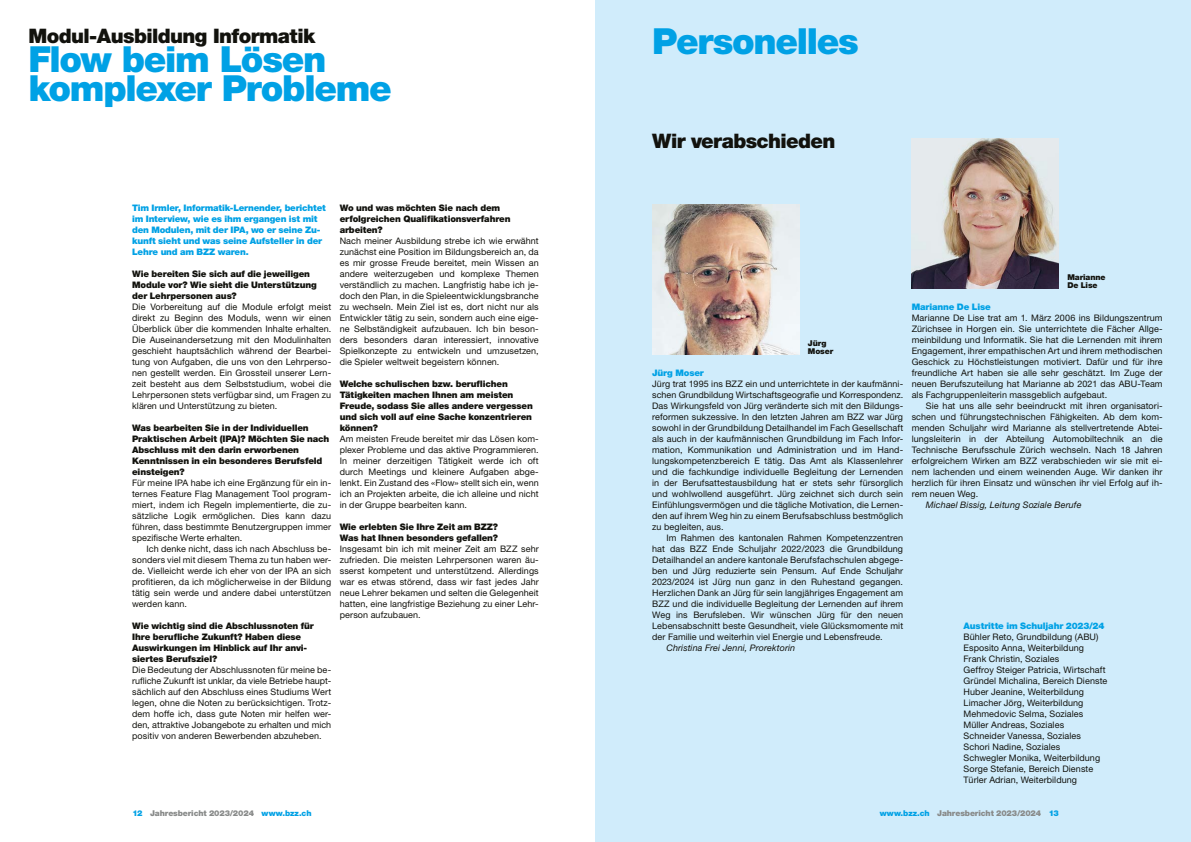
<style>
.page{position:relative;width:1191px;height:842px;background:#fff}
.page>*{position:absolute;margin:0;border:0;box-sizing:border-box;transform-origin:0 0}
.t1{font:900 36px/29px "Helvetica Neue LT Std";letter-spacing:-.035em;color:#00a1e5}
.t2{font:900 20px "Helvetica Neue LT Std";letter-spacing:-.03em;color:#12120d}
.t3{font:9px/11px "Helvetica Neue LT Std";letter-spacing:.01em;color:#12120d;text-align:justify}
.t4{font:900 9px/11px "Helvetica Neue LT Std";letter-spacing:-.015em;color:#12120d}
.t5{font:900 9px/11px "Helvetica Neue LT Std";letter-spacing:-.02em;color:#00a1e5}
.t6{font:italic 9px "Helvetica Neue LT Std";letter-spacing:.015em;color:#12120d}
.t7{font:900 8px "Helvetica Neue LT Std";letter-spacing:-.01em;color:#888a89}
.t8{font:900 8px/8px "Helvetica Neue LT Std";letter-spacing:-.01em;color:#12120d}
.s1{color:#00a1e5}
</style>
<div class="page">
<div style="left:595px;top:0;width:596px;height:842px;background:#d0ecfb"></div>
<img style="left:652px;top:205px;width:147px;height:149px">
<img style="left:911px;top:139px;width:147px;height:149px">
<h2 class="t2" style="left:28px;top:24px;width:288px">Modul-Ausbildung Informatik</h2>
<h1 class="t1" style="left:28px;top:44px;width:365px">Flow beim Lösen komplexer Probleme</h1>
<p class="t5" style="left:132px;top:202px;width:195px">Tim Irmler, Informatik-Lernender, berichtet im Interview, wie es ihm ergangen ist mit den Modulen, mit der IPA, wo er seine Zu&shy;kunft sieht und was seine Aufsteller in der Lehre und am BZZ waren.</p>
<p class="t4" style="left:132px;top:268px;width:186px">Wie bereiten Sie sich auf die jeweiligen<br>Module vor? Wie sieht die Unterstützung der Lehrpersonen aus?</p>
<p class="t3" style="left:132px;top:301px;width:201px">Die Vorbereitung auf die Module erfolgt meist direkt zu Beginn des Moduls, wenn wir einen Überblick über die kommenden Inhalte erhalten.<br>Die Auseinandersetzung mit den Modulinhalten geschieht hauptsächlich während der Bearbei&shy;tung von Aufgaben, die uns von den Lehrperso&shy;nen gestellt werden. Ein Grossteil unserer Lern&shy;zeit besteht aus dem Selbststudium, wobei die Lehrpersonen stets verfügbar sind, um Fragen zu klären und Unterstützung zu bieten.</p>
<p class="t4" style="left:132px;top:422px;width:199px">Was bearbeiten Sie in der Individuellen Praktischen Arbeit (IPA)? Möchten Sie nach Abschluss mit den darin erworbenen Kenntnissen in ein besonderes Berufsfeld einsteigen?</p>
<p class="t3" style="left:132px;top:477px;width:201px">Für meine IPA habe ich eine Ergänzung für ein in&shy;ternes Feature Flag Management Tool program&shy;miert, indem ich Regeln implementierte, die zu&shy;sätzliche Logik ermöglichen. Dies kann dazu führen, dass bestimmte Benutzergruppen immer spezifische Werte erhalten.</p>
<p class="t3" style="left:132px;top:543px;width:201px;text-indent:14px">Ich denke nicht, dass ich nach Abschluss be&shy;sonders viel mit diesem Thema zu tun haben wer&shy;de. Vielleicht werde ich eher von der IPA an sich profitieren, da ich möglicherweise in der Bildung tätig sein werde und andere dabei unterstützen werden kann.</p>
<p class="t4" style="left:132px;top:620px;width:183px">Wie wichtig sind die Abschlussnoten für Ihre berufliche Zukunft? Haben diese Auswirkungen im Hinblick auf Ihr anvi&shy;siertes Berufsziel?</p>
<p class="t3" style="left:132px;top:664px;width:201px">Die Bedeutung der Abschlussnoten für meine be&shy;rufliche Zukunft ist unklar, da viele Betriebe haupt&shy;sächlich auf den Abschluss eines Studiums Wert legen, ohne die Noten zu berücksichtigen. Trotz&shy;dem hoffe ich, dass gute Noten mir helfen wer&shy;den, attraktive Jobangebote zu erhalten und mich positiv von anderen Bewerbenden abzuheben.</p>
<p class="t4" style="left:340px;top:202px;width:172px">Wo und was möchten Sie nach dem erfolgreichen Qualifikationsverfahren arbeiten?</p>
<p class="t3" style="left:340px;top:235px;width:201px">Nach meiner Ausbildung strebe ich wie erwähnt zunächst eine Position im Bildungsbereich an, da es mir grosse Freude bereitet, mein Wissen an andere weiterzugeben und komplexe Themen verständlich zu machen. Langfristig habe ich je&shy;doch den Plan, in die Spieleentwicklungsbranche zu wechseln. Mein Ziel ist es, dort nicht nur als Entwickler tätig zu sein, sondern auch eine eige&shy;ne Selbständigkeit aufzubauen. Ich bin beson&shy;ders besonders daran interessiert, innovative Spielkonzepte zu entwickeln und umzusetzen, die Spieler weltweit begeistern können.</p>
<p class="t4" style="left:340px;top:378px;width:195px">Welche schulischen bzw. beruflichen Tätigkeiten machen Ihnen am meisten Freude, sodass Sie alles andere vergessen und sich voll auf eine Sache konzentrieren können?</p>
<p class="t3" style="left:340px;top:433px;width:201px">Am meisten Freude bereitet mir das Lösen kom&shy;plexer Probleme und das aktive Programmieren.<br>In meiner derzeitigen Tätigkeit werde ich oft durch Meetings und kleinere Aufgaben abge&shy;lenkt. Ein Zustand des «Flow» stellt sich ein, wenn ich an Projekten arbeite, die ich alleine und nicht in der Gruppe bearbeiten kann.</p>
<p class="t4" style="left:340px;top:521px;width:160px">Wie erlebten Sie Ihre Zeit am BZZ?<br>Was hat Ihnen besonders gefallen?</p>
<p class="t3" style="left:340px;top:543px;width:200px">Insgesamt bin ich mit meiner Zeit am BZZ sehr zufrieden. Die meisten Lehrpersonen waren äu&shy;sserst kompetent und unterstützend. Allerdings war es etwas störend, dass wir fast jedes Jahr neue Lehrer bekamen und selten die Gelegenheit hatten, eine langfristige Beziehung zu einer Lehr&shy;person aufzubauen.</p>
<p class="t7" style="left:132px;top:808px;width:181px"><span class="s1">12</span> Jahresbericht 2023/2024 <span class="s1">www.bzz.ch</span></p>
<h1 class="t1" style="left:652px;top:27px;width:208px">Personelles</h1>
<h2 class="t2" style="left:652px;top:129px;width:185px">Wir verabschieden</h2>
<p class="t8" style="left:808px;top:339px;width:27px">Jürg<br>Moser</p>
<p class="t5" style="left:652px;top:367px;width:53px">Jürg Moser</p>
<p class="t3" style="left:652px;top:378px;width:252px">Jürg trat 1995 ins BZZ ein und unterrichtete in der kaufmänni&shy;schen Grundbildung Wirtschaftsgeografie und Korrespondenz.<br>Das Wirkungsfeld von Jürg veränderte sich mit den Bildungs&shy;reformen sukzessive. In den letzten Jahren am BZZ war Jürg sowohl in der Grundbildung Detailhandel im Fach Gesellschaft als auch in der kaufmännischen Grundbildung im Fach Infor&shy;mation, Kommunikation und Administration und im Hand&shy;lungskompetenzbereich E tätig. Das Amt als Klassenlehrer und die fachkundige individuelle Begleitung der Lernenden in der Berufsattestausbildung hat er stets sehr fürsorglich und wohlwollend ausgeführt. Jürg zeichnet sich durch sein Einfühlungsvermögen und die tägliche Motivation, die Lernen&shy;den auf ihrem Weg hin zu einem Berufsabschluss bestmöglich zu begleiten, aus.</p>
<p class="t3" style="left:652px;top:532px;width:252px;text-indent:14px">Im Rahmen des kantonalen Rahmen Kompetenzzentren hat das BZZ Ende Schuljahr 2022/2023 die Grundbildung Detailhandel an andere kantonale Berufsfachschulen abgege&shy;ben und Jürg reduzierte sein Pensum. Auf Ende Schuljahr 2023/2024 ist Jürg nun ganz in den Ruhestand gegangen.<br>Herzlichen Dank an Jürg für sein langjähriges Engagement am BZZ und die individuelle Begleitung der Lernenden auf ihrem Weg ins Berufsleben. Wir wünschen Jürg für den neuen Lebensabschnitt beste Gesundheit, viele Glücksmomente mit der Familie und weiterhin viel Energie und Lebensfreude.</p>
<p class="t6" style="left:666px;top:642px;width:130px">Christina Frei Jenni, Prorektorin</p>
<p class="t8" style="left:1067px;top:273px;width:40px">Marianne<br>De Lise</p>
<p class="t5" style="left:911px;top:301px;width:81px">Marianne De Lise</p>
<p class="t3" style="left:911px;top:312px;width:252px">Marianne De Lise trat am 1. März 2006 ins Bildungszentrum Zürichsee in Horgen ein. Sie unterrichtete die Fächer Allge&shy;meinbildung und Informatik. Sie hat die Lernenden mit ihrem Engagement, ihrer empathischen Art und ihrem methodischen Geschick zu Höchstleistungen motiviert. Dafür und für ihre freundliche Art haben sie alle sehr geschätzt. Im Zuge der neuen Berufszuteilung hat Marianne ab 2021 das ABU-Team als Fachgruppenleiterin massgeblich aufgebaut.</p>
<p class="t3" style="left:911px;top:400px;width:252px;text-indent:14px">Sie hat uns alle sehr beeindruckt mit ihren organisatori&shy;schen und führungstechnischen Fähigkeiten. Ab dem kom&shy;menden Schuljahr wird Marianne als stellvertretende Abtei&shy;lungsleiterin in der Abteilung Automobiltechnik an die Technische Berufsschule Zürich wechseln. Nach 18 Jahren erfolgreichem Wirken am BZZ verabschieden wir sie mit ei&shy;nem lachenden und einem weinenden Auge. Wir danken ihr herzlich für ihren Einsatz und wünschen ihr viel Erfolg auf ih&shy;rem neuen Weg.</p>
<p class="t6" style="left:926px;top:499px;width:157px">Michael Bissig, Leitung Soziale Berufe</p>
<p class="t5" style="left:963px;top:620px;width:142px">Austritte im Schuljahr 2023/24</p>
<p class="t3" style="left:963px;top:631px;width:145px;text-align:left">Bühler Reto, Grundbildung (ABU)<br>Esposito Anna, Weiterbildung<br>Frank Christin, Soziales<br>Geffroy Steiger Patricia, Wirtschaft<br>Gründel Michalina, Bereich Dienste<br>Huber Jeanine, Weiterbildung<br>Limacher Jörg, Weiterbildung<br>Mehmedovic Selma, Soziales<br>Müller Andreas, Soziales<br>Schneider Vanessa, Soziales<br>Schori Nadine, Soziales<br>Schwegler Monika, Weiterbildung<br>Sorge Stefanie, Bereich Dienste<br>Türler Adrian, Weiterbildung</p>
<p class="t7" style="left:879px;top:808px;width:181px"><span class="s1">www.bzz.ch</span> Jahresbericht 2023/2024 <span class="s1">13</span></p>
</div>
